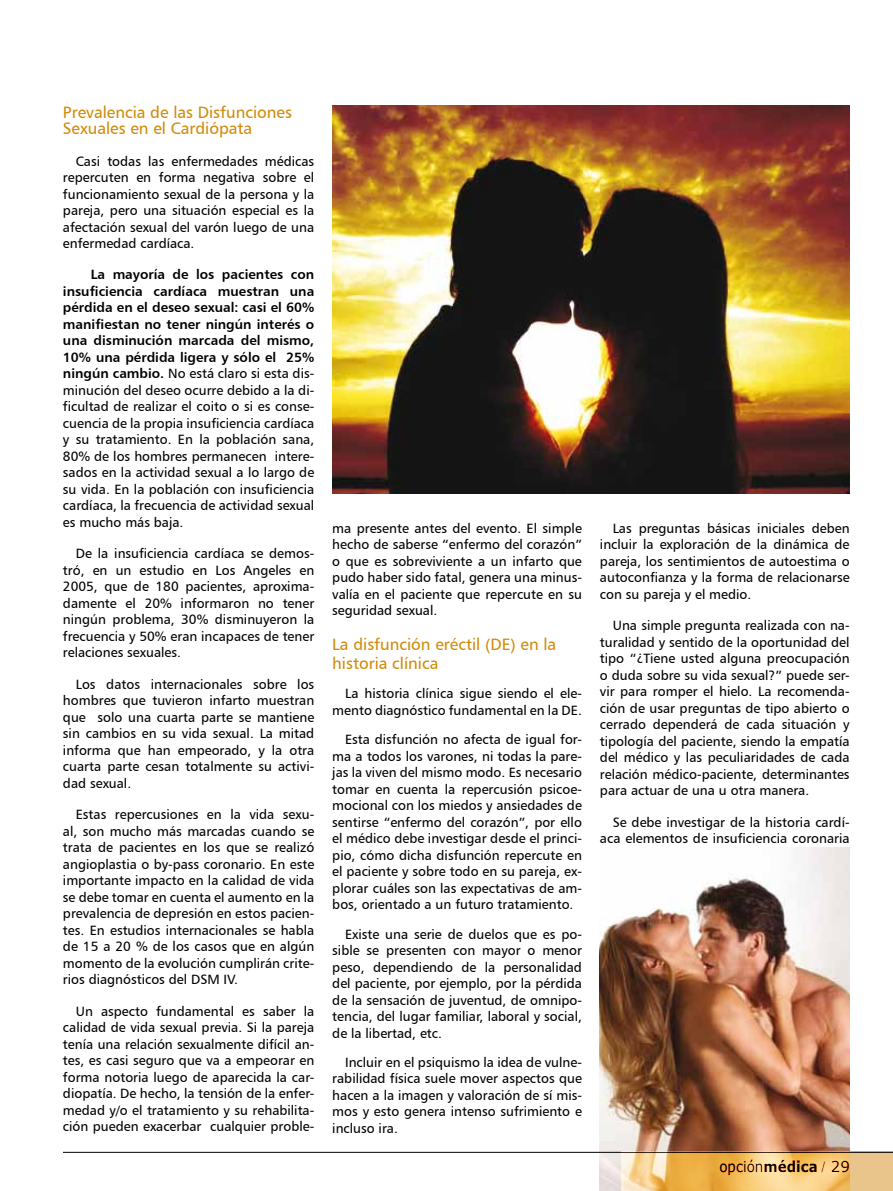
<style>
.page{position:relative;width:893px;height:1191px;background:#fff}
.page>*{position:absolute;margin:0;border:0;box-sizing:border-box;transform-origin:0 0}
.t1{font:16.5px/16.5px "Humanist 777 BT Roman B";color:#d18b0a}
.t2{font:15px "Verdana";color:#000;scale:.9 1}
.t3{font:13.5px/16.5px "Humanist 777 BT Roman B";color:#000;text-align:justify}
.t4{font:13.5px/16.5px "Humanist 777 BT Bold B";color:#000;text-align:justify}
.s1{font-family:"Humanist 777 BT Bold B"}
.s2{font-weight:700}
.s3{font-family:"Adobe Garamond Pro"}
</style>
<div class="page">
<hr style="left:63px;top:1152px;width:830px;height:1px;background:#000">
<div style="left:621px;top:1151px;width:272px;height:40px;background:#e9c48b"></div>
<img style="left:600px;top:847px;width:250px;height:344px">
<img style="left:332px;top:105px;width:518px;height:388px">
<p class="t1" style="left:63px;top:103px;width:231px">Prevalencia de las Disfunciones<br>Sexuales en el Cardiópata</p>
<p class="t3" style="left:63px;top:152px;width:253px;text-indent:13px">Casi todas las enfermedades médicas repercuten en forma negativa sobre el funcionamiento sexual de la persona y la pareja, pero una situación especial es la afectación sexual del varón luego de una enfermedad cardíaca.</p>
<p class="t4" style="left:63px;top:266px;width:253px;text-indent:28px">La mayoría de los pacientes con insuficiencia cardíaca muestran una pérdida en el deseo sexual: casi el 60% manifiestan no tener ningún interés o una disminución marcada del mismo, 10% una pérdida ligera y sólo el 25%</p>
<p class="t3" style="left:63px;top:365px;width:253px"><span class="s1">ningún cambio.</span> No está claro si esta dis&shy;minución del deseo ocurre debido a la di&shy;ficultad de realizar el coito o si es conse&shy;cuencia de la propia insuficiencia cardíaca y su tratamiento. En la población sana, 80% de los hombres permanecen intere&shy;sados en la actividad sexual a lo largo de su vida. En la población con insuficiencia cardíaca, la frecuencia de actividad sexual es mucho más baja.</p>
<p class="t3" style="left:63px;top:545px;width:253px;text-indent:13px">De la insuficiencia cardíaca se demos&shy;tró, en un estudio en Los Angeles en 2005, que de 180 pacientes, aproxima&shy;damente el 20% informaron no tener ningún problema, 30% disminuyeron la frecuencia y 50% eran incapaces de tener relaciones sexuales.</p>
<p class="t3" style="left:63px;top:675px;width:253px;text-indent:13px">Los datos internacionales sobre los hombres que tuvieron infarto muestran que solo una cuarta parte se mantiene sin cambios en su vida sexual. La mitad informa que han empeorado, y la otra cuarta parte cesan totalmente su activi&shy;dad sexual.</p>
<p class="t3" style="left:63px;top:806px;width:253px;text-indent:13px">Estas repercusiones en la vida sexu&shy;al, son mucho más marcadas cuando se trata de pacientes en los que se realizó angioplastia o by-pass coronario. En este importante impacto en la calidad de vida se debe tomar en cuenta el aumento en la prevalencia de depresión en estos pacien&shy;tes. En estudios internacionales se habla de 15 a 20 % de los casos que en algún momento de la evolución cumplirán crite&shy;rios diagnósticos del DSM IV.</p>
<p class="t3" style="left:63px;top:1002px;width:253px;text-indent:13px">Un aspecto fundamental es saber la calidad de vida sexual previa. Si la pareja tenía una relación sexualmente difícil an&shy;tes, es casi seguro que va a empeorar en forma notoria luego de aparecida la car&shy;diopatía. De hecho, la tensión de la enfer&shy;medad y/o el tratamiento y su rehabilita&shy;ción pueden exacerbar cualquier proble-</p>
<p class="t3" style="left:332px;top:519px;width:251px">ma presente antes del evento. El simple hecho de saberse “enfermo del corazón” o que es sobreviviente a un infarto que pudo haber sido fatal, genera una minus&shy;valía en el paciente que repercute en su seguridad sexual.</p>
<p class="t1" style="left:332px;top:634px;width:226px;line-height:19.5px">La disfunción eréctil (DE) en la historia clínica</p>
<p class="t3" style="left:332px;top:685px;width:251px;text-align:right">La historia clínica sigue siendo el ele&shy;mento diagnóstico fundamental en la DE.</p>
<p class="t3" style="left:332px;top:731px;width:251px;text-indent:13px">Esta disfunción no afecta de igual for&shy;ma a todos los varones, ni todas la pare&shy;jas la viven del mismo modo. Es necesario tomar en cuenta la repercusión psicoe&shy;mocional con los miedos y ansiedades de sentirse “enfermo del corazón”, por ello el médico debe investigar desde el princi&shy;pio, cómo dicha disfunción repercute en el paciente y sobre todo en su pareja, ex&shy;plorar cuáles son las expectativas de am&shy;bos, orientado a un futuro tratamiento.</p>
<p class="t3" style="left:332px;top:925px;width:251px;text-indent:13px">Existe una serie de duelos que es po&shy;sible se presenten con mayor o menor peso, dependiendo de la personalidad del paciente, por ejemplo, por la pérdida de la sensación de juventud, de omnipo&shy;tencia, del lugar familiar, laboral y social, de la libertad, etc.</p>
<p class="t3" style="left:332px;top:1053px;width:251px;text-indent:13px">Incluir en el psiquismo la idea de vulne&shy;rabilidad física suele mover aspectos que hacen a la imagen y valoración de sí mis&shy;mos y esto genera intenso sufrimiento e incluso ira.</p>
<p class="t3" style="left:600px;top:519px;width:251px;text-indent:13px">Las preguntas básicas iniciales deben incluir la exploración de la dinámica de pareja, los sentimientos de autoestima o autoconfianza y la forma de relacionarse con su pareja y el medio.</p>
<p class="t3" style="left:600px;top:617px;width:251px;text-indent:13px">Una simple pregunta realizada con na&shy;turalidad y sentido de la oportunidad del tipo “¿Tiene usted alguna preocupación o duda sobre su vida sexual?” puede ser&shy;vir para romper el hielo. La recomenda&shy;ción de usar preguntas de tipo abierto o cerrado dependerá de cada situación y tipología del paciente, siendo la empatía del médico y las peculiaridades de cada relación médico-paciente, determinantes para actuar de una u otra manera.</p>
<p class="t3" style="left:600px;top:813px;width:251px;text-align:right">Se debe investigar de la historia cardí&shy;aca elementos de insuficiencia coronaria</p>
<p class="t2" style="left:719px;top:1156px;width:146px">opción<span class="s2">médica</span> <span class="s3">/</span> 29</p>
</div>
